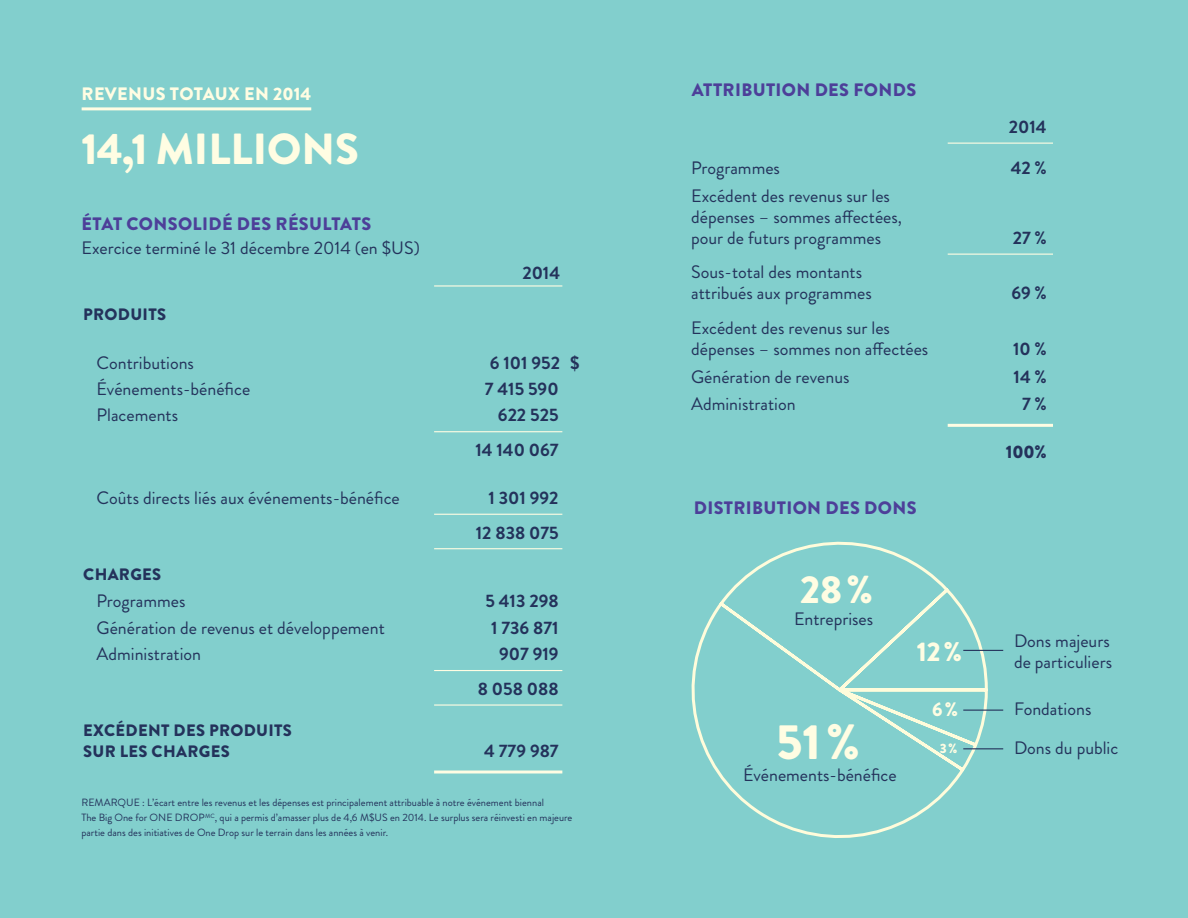
<style>
.page{position:relative;width:1188px;height:918px;background:#82cfcd}
.page>*{position:absolute;margin:0;border:0;box-sizing:border-box;transform-origin:0 0}
.t1{font:900 49.5px "Brandon Grotesque";color:#fffde3}
.t2{font:900 43.5px "Brandon Grotesque";color:#fffde3}
.t3{font:900 39px "Brandon Grotesque";color:#fffde3}
.t4{font:900 27px "Brandon Grotesque";color:#fffde3}
.t5{font:900 19.5px "Brandon Grotesque";color:#fffde3}
.t6{font:18px/21px "Brandon Grotesque";color:#24325b}
.t7{font:700 18px/34.5px "Brandon Grotesque";color:#24325b;text-align:right}
.t8{font:900 18px "Brandon Grotesque";letter-spacing:.02em;color:#4d3f99}
.t9{font:900 18px "Brandon Grotesque";letter-spacing:.015em;color:#fffde3}
.t10{font:900 18px "Brandon Grotesque";color:#24325b}
.t11{font:900 16.5px/21px "Brandon Grotesque";letter-spacing:.02em;color:#24325b}
.t12{font:900 13.5px "Brandon Grotesque";color:#fffde3}
.t13{font:10.5px/15px "Brandon Grotesque";color:#24325b}
</style>
<div class="page">
<hr style="left:434px;top:285px;width:128px;height:2px;background:#fffde3">
<hr style="left:434px;top:431px;width:128px;height:1px;background:#fffde3">
<hr style="left:434px;top:514px;width:128px;height:1px;background:#fffde3">
<hr style="left:434px;top:548px;width:128px;height:1px;background:#fffde3">
<hr style="left:434px;top:670px;width:128px;height:1px;background:#fffde3">
<hr style="left:434px;top:704px;width:128px;height:2px;background:#fffde3">
<hr style="left:434px;top:771px;width:128px;height:3px;background:#fffde3">
<hr style="left:948px;top:143px;width:105px;height:1px;background:#fffde3">
<hr style="left:948px;top:254px;width:105px;height:1px;background:#fffde3">
<hr style="left:948px;top:424px;width:105px;height:3px;background:#fffde3">
<svg style="left:691px;top:541px;width:298px;height:297px"></svg>
<hr style="left:963px;top:650px;width:40px;height:1px;background:#24325b">
<hr style="left:963px;top:710px;width:40px;height:1px;background:#24325b">
<hr style="left:963px;top:748px;width:40px;height:1px;background:#24325b">
<hr style="left:82px;top:107px;width:229px;height:3px;background:#fffde3">
<p class="t9" style="left:82px;top:81px;width:231px">REVENUS TOTAUX EN 2014</p>
<h2 class="t2" style="left:82px;top:119px;width:276px">14,1 MI LLIONS</h2>
<p class="t8" style="left:82px;top:211px;width:11px">ÉTAT</p>
<p class="t8" style="left:127px;top:211px;width:194px">CONSOLIDÉ DES RÉSULTAT</p>
<p class="t8" style="left:361px;top:211px;width:11px">S</p>
<p class="t6" style="left:82px;top:238px;width:340px">Exercice terminé le 31 décembre 2014 (en $U S)</p>
<p class="t7" style="left:522px;top:255px;width:39px">2014</p>
<p class="t11" style="left:83px;top:304px;width:83px">PRODUITS</p>
<p class="t6" style="left:97px;top:352px;width:99px">Contributions</p>
<p class="t7" style="left:490px;top:345px;width:91px">6 101 952 $</p>
<p class="t6" style="left:97px;top:379px;width:155px">Événements-bénéfice</p>
<p class="t7" style="left:485px;top:372px;width:75px">7 415 590</p>
<p class="t6" style="left:97px;top:405px;width:83px">Placements</p>
<p class="t7" style="left:475px;top:398px;width:85px">622 525<br>14 140 067</p>
<p class="t6" style="left:97px;top:488px;width:305px">Coûts directs liés aux événements-bénéfice</p>
<p class="t7" style="left:476px;top:481px;width:84px">1 301 992<br>12 838 075</p>
<p class="t11" style="left:83px;top:564px;width:78px">CHARGES</p>
<p class="t6" style="left:97px;top:591px;width:90px">Programmes</p>
<p class="t7" style="left:485px;top:584px;width:75px">5 413 298</p>
<p class="t6" style="left:97px;top:617px;width:290px">Génération de revenus et développement</p>
<p class="t7" style="left:491px;top:611px;width:69px">1 736 871</p>
<p class="t6" style="left:97px;top:644px;width:106px">Administration</p>
<p class="t7" style="left:478px;top:637px;width:82px">907 919<br>8 058 088</p>
<p class="t11" style="left:83px;top:720px;width:12px">EXC</p>
<p class="t11" style="left:83px;top:720px;width:209px;text-indent:32px">ÉDENT DES PRODUITS<br>SUR LES CHARGES</p>
<p class="t7" style="left:484px;top:734px;width:76px">4 779 987</p>
<p class="t13" style="left:82px;top:795px;width:492px">REMARQU E : L’écart entre les revenus et les dépenses est principalement attribuable à notre événement biennal<br>The Big One for ONE DROP<sup>MC</sup>, qui a permis d’amasser plus de 4,6 M$US en 2014. Le surplus sera réinvesti en majeure partie dans des initiatives de One Drop sur le terrain dans les années à venir.</p>
<p class="t8" style="left:692px;top:77px;width:213px">ATTRI BUTION DES FONDS</p>
<p class="t7" style="left:1009px;top:110px;width:39px">2014</p>
<p class="t6" style="left:691px;top:158px;width:90px">Programmes</p>
<p class="t7" style="left:1011px;top:151px;width:37px">42 %</p>
<p class="t6" style="left:691px;top:185px;width:212px">Excédent des revenus sur les dépenses – sommes affectées, pour de futurs programmes</p>
<p class="t7" style="left:1013px;top:221px;width:35px">27 %</p>
<p class="t6" style="left:691px;top:262px;width:182px">Sous-total des montants attribués aux programmes</p>
<p class="t6" style="left:691px;top:317px;width:239px">Excédent des revenus sur les dépenses – sommes non affectées</p>
<p class="t7" style="left:1011px;top:276px;width:37px">69 %</p>
<p class="t7" style="left:1013px;top:332px;width:35px">10 %</p>
<p class="t6" style="left:691px;top:366px;width:160px">Génération de revenus</p>
<p class="t7" style="left:1014px;top:359px;width:35px">14 %</p>
<p class="t6" style="left:691px;top:394px;width:106px">Administration</p>
<p class="t7" style="left:1022px;top:387px;width:26px">7 %</p>
<p class="t10" style="left:1006px;top:439px;width:43px">100%</p>
<p class="t8" style="left:694px;top:495px;width:223px">DISTRI BUTION DES DONS</p>
<h3 class="t3" style="left:800px;top:562px;width:74px">28%</h3>
<p class="t6" style="left:794px;top:608px;width:81px">Entreprises</p>
<h1 class="t1" style="left:777px;top:707px;width:85px">51%</h1>
<p class="t6" style="left:743px;top:765px;width:155px">Événements-bénéfice</p>
<h3 class="t4" style="left:917px;top:633px;width:47px">12%</h3>
<p class="t5" style="left:932px;top:696px;width:27px">6%</p>
<p class="t12" style="left:940px;top:739px;width:19px">3%</p>
<p class="t6" style="left:1014px;top:631px;width:100px">Dons majeurs de particuliers</p>
<p class="t6" style="left:1014px;top:690px;width:106px;line-height:38.7px">Fondations<br>Dons du public</p>
</div>
